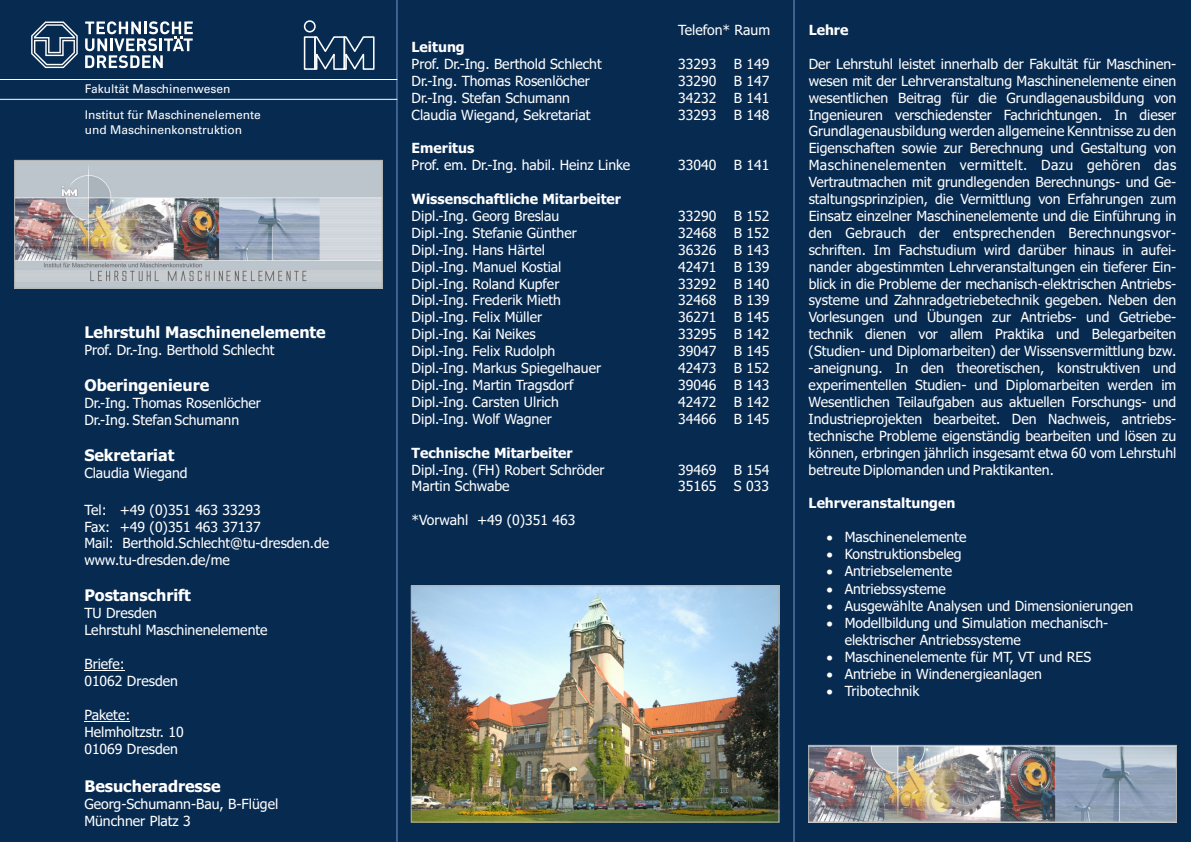
<style>
.page{position:relative;width:1191px;height:842px;background:#072a51}
.page>*{position:absolute;margin:0;border:0;box-sizing:border-box;transform-origin:0 0}
.t1{font:700 16px "Tahoma";color:#fff}
.t2{font:14px/16.9px "Tahoma";color:#fff}
.t3{font:700 14px "Tahoma";color:#fff}
.t4{font:12px/25.8px "Univers";color:#fff}
</style>
<div class="page">
<hr style="left:397px;top:0;width:1px;height:842px;background:#7b96d1">
<hr style="left:794px;top:0;width:1px;height:842px;background:#7b96d1">
<svg style="left:85px;top:21px;width:108px;height:47px"></svg>
<svg style="left:31px;top:22px;width:47px;height:46px"></svg>
<hr style="left:0;top:79px;width:397px;height:1px;background:#fff">
<hr style="left:0;top:99px;width:397px;height:1px;background:#fff">
<img style="left:16px;top:162px;width:365px;height:125px">
<hr style="left:84px;top:670px;width:36px;height:1px;background:#fff">
<hr style="left:84px;top:721px;width:41px;height:1px;background:#fff">
<img style="left:413px;top:587px;width:364px;height:233px">
<img style="left:810px;top:747px;width:364px;height:73px">
<div style="left:808px;top:745px;width:368px;height:77px;border:1px solid #afb0b0"></div>
<div style="left:411px;top:585px;width:368px;height:237px;border:1px solid #afb0b0"></div>
<div style="left:14px;top:160px;width:369px;height:129px;border:1px solid #afb0b0"></div>
<svg style="left:316px;top:36px;width:59px;height:34px"></svg>
<div style="left:304px;top:36px;width:12px;height:34px;border:2px solid #fff"></div>
<div style="left:304px;top:20px;width:12px;height:13px;border:2px solid #fff;border-radius:50%"></div>
<p class="t4" style="left:85px;top:77px;width:178px">Fakultät Maschinenwesen<br>Institut für Maschinenelemente</p>
<p class="t4" style="left:85px;top:118px;width:159px">und Maschinenkonstruktion</p>
<p class="t1" style="left:84px;top:326px;width:243px">Lehrstuhl Maschinenelemente</p>
<p class="t2" style="left:84px;top:343px;width:192px">Prof. Dr.-Ing. Berthold Schlecht</p>
<p class="t1" style="left:84px;top:379px;width:126px">Oberingenieure</p>
<p class="t2" style="left:84px;top:396px;width:178px">Dr.-Ing. Thomas Rosenlöcher<br>Dr.-Ing. Stefan Schumann</p>
<p class="t1" style="left:84px;top:449px;width:91px">Sekretariat</p>
<p class="t2" style="left:84px;top:466px;width:105px">Claudia Wiegand</p>
<p class="t2" style="left:84px;top:502px;width:246px">Tel: +49 (0)351 463 33293<br>Fax: +49 (0)351 463 37137<br>Mail: Berthold.Schlecht@tu-dresden.de www.tu-dresden.de/me</p>
<p class="t1" style="left:84px;top:589px;width:108px">Postanschrift</p>
<p class="t2" style="left:84px;top:606px;width:185px">TU Dresden<br>Lehrstuhl Maschinenelemente</p>
<p class="t2" style="left:84px;top:657px;width:95px">Briefe:<br>01062 Dresden</p>
<p class="t2" style="left:84px;top:707px;width:101px">Pakete:<br>Helmholtzstr. 10<br>01069 Dresden</p>
<p class="t1" style="left:84px;top:780px;width:138px">Besucheradresse</p>
<p class="t2" style="left:84px;top:797px;width:195px">Georg-Schumann-Bau, B-Flügel<br>Münchner Platz 3</p>
<p class="t3" style="left:411px;top:41px;width:55px">Leitung</p>
<p class="t2" style="left:411px;top:57px;width:192px">Prof. Dr.-Ing. Berthold Schlecht<br>Dr.-Ing. Thomas Rosenlöcher<br>Dr.-Ing. Stefan Schumann<br>Claudia Wiegand, Sekretariat</p>
<p class="t3" style="left:411px;top:143px;width:64px">Emeritus</p>
<p class="t2" style="left:411px;top:158px;width:220px">Prof. em. Dr.-Ing. habil. Heinz Linke</p>
<p class="t3" style="left:411px;top:193px;width:211px">Wissenschaftliche Mitarbeiter</p>
<p class="t2" style="left:411px;top:209px;width:191px">Dipl.-Ing. Georg Breslau<br>Dipl.-Ing. Stefanie Günther<br>Dipl.-Ing. Hans Härtel<br>Dipl.-Ing. Manuel Kostial<br>Dipl.-Ing. Roland Kupfer<br>Dipl.-Ing. Frederik Mieth<br>Dipl.-Ing. Felix Müller<br>Dipl.-Ing. Kai Neikes<br>Dipl.-Ing. Felix Rudolph<br>Dipl.-Ing. Markus Spiegelhauer<br>Dipl.-Ing. Martin Tragsdorf<br>Dipl.-Ing. Carsten Ulrich<br>Dipl.-Ing. Wolf Wagner</p>
<p class="t3" style="left:411px;top:447px;width:162px">Technische Mitarbeiter</p>
<p class="t2" style="left:411px;top:462px;width:194px">Dipl.-Ing. (FH) Robert Schröder<br>Martin Schwabe</p>
<p class="t2" style="left:411px;top:513px;width:165px">*Vorwahl +49 (0)351 463</p>
<p class="t2" style="left:678px;top:23px;width:93px">Telefon* Raum</p>
<p class="t2" style="left:678px;top:57px;width:40px">33293</p>
<p class="t2" style="left:734px;top:57px;width:37px">B 149</p>
<p class="t2" style="left:678px;top:73px;width:40px">33290</p>
<p class="t2" style="left:734px;top:73px;width:37px">B 147</p>
<p class="t2" style="left:678px;top:90px;width:40px">34232</p>
<p class="t2" style="left:734px;top:90px;width:37px">B 141</p>
<p class="t2" style="left:678px;top:107px;width:40px">33293</p>
<p class="t2" style="left:734px;top:107px;width:37px">B 148</p>
<p class="t2" style="left:678px;top:158px;width:40px">33040</p>
<p class="t2" style="left:734px;top:158px;width:37px">B 141</p>
<p class="t2" style="left:678px;top:209px;width:40px">33290</p>
<p class="t2" style="left:734px;top:209px;width:37px">B 152</p>
<p class="t2" style="left:678px;top:226px;width:40px">32468</p>
<p class="t2" style="left:734px;top:226px;width:37px">B 152</p>
<p class="t2" style="left:678px;top:242px;width:40px">36326</p>
<p class="t2" style="left:734px;top:242px;width:37px">B 143</p>
<p class="t2" style="left:678px;top:259px;width:40px">42471</p>
<p class="t2" style="left:734px;top:259px;width:37px">B 139</p>
<p class="t2" style="left:678px;top:276px;width:40px">33292</p>
<p class="t2" style="left:734px;top:276px;width:37px">B 140</p>
<p class="t2" style="left:678px;top:293px;width:40px">32468</p>
<p class="t2" style="left:734px;top:293px;width:37px">B 139</p>
<p class="t2" style="left:678px;top:310px;width:40px">36271</p>
<p class="t2" style="left:734px;top:310px;width:37px">B 145</p>
<p class="t2" style="left:678px;top:327px;width:40px">33295</p>
<p class="t2" style="left:734px;top:327px;width:37px">B 142</p>
<p class="t2" style="left:678px;top:344px;width:40px">39047</p>
<p class="t2" style="left:734px;top:344px;width:37px">B 145</p>
<p class="t2" style="left:678px;top:361px;width:40px">42473</p>
<p class="t2" style="left:734px;top:361px;width:37px">B 152</p>
<p class="t2" style="left:678px;top:378px;width:40px">39046</p>
<p class="t2" style="left:734px;top:378px;width:37px">B 143</p>
<p class="t2" style="left:678px;top:394px;width:40px">42472</p>
<p class="t2" style="left:734px;top:394px;width:37px">B 142</p>
<p class="t2" style="left:678px;top:411px;width:40px">34466</p>
<p class="t2" style="left:734px;top:411px;width:37px">B 145</p>
<p class="t2" style="left:678px;top:462px;width:40px">39469</p>
<p class="t2" style="left:734px;top:462px;width:37px">B 154</p>
<p class="t2" style="left:678px;top:479px;width:40px">35165</p>
<p class="t2" style="left:734px;top:479px;width:37px">S 033</p>
<p class="t3" style="left:808px;top:24px;width:41px">Lehre</p>
<p class="t2" style="left:808px;top:57px;width:369px;text-align:justify">Der Lehrstuhl leistet innerhalb der Fakultät für Maschinen&shy;wesen mit der Lehrveranstaltung Maschinenelemente einen wesentlichen Beitrag für die Grundlagenausbildung von Ingenieuren verschiedenster Fachrichtungen. In dieser Grundlagenausbildung werden allgemeine Kenntnisse zu den Eigenschaften sowie zur Berechnung und Gestaltung von Maschinenelementen vermittelt. Dazu gehören das Vertrautmachen mit grundlegenden Berechnungs- und Ge&shy;staltungsprinzipien, die Vermittlung von Erfahrungen zum Einsatz einzelner Maschinenelemente und die Einführung in den Gebrauch der entsprechenden Berechnungsvor&shy;schriften. Im Fachstudium wird darüber hinaus in aufei&shy;nander abgestimmten Lehrveranstaltungen ein tieferer Ein&shy;blick in die Probleme der mechanisch-elektrischen Antriebs&shy;systeme und Zahnradgetriebetechnik gegeben. Neben den Vorlesungen und Übungen zur Antriebs- und Getriebe&shy;technik dienen vor allem Praktika und Belegarbeiten (Studien- und Diplomarbeiten) der Wissensvermittlung bzw. -aneignung. In den theoretischen, konstruktiven und experimentellen Studien- und Diplomarbeiten werden im Wesentlichen Teilaufgaben aus aktuellen Forschungs- und Industrieprojekten bearbeitet. Den Nachweis, antriebs&shy;technische Probleme eigenständig bearbeiten und lösen zu können, erbringen jährlich insgesamt etwa 60 vom Lehrstuhl betreute Diplomanden und Praktikanten.</p>
<p class="t3" style="left:808px;top:498px;width:148px">Lehrveranstaltungen</p>
<p class="t2" style="left:826px;top:530px;width:141px">• Maschinenelemente</p>
<p class="t2" style="left:826px;top:547px;width:136px">• Konstruktionsbeleg</p>
<p class="t2" style="left:826px;top:564px;width:127px">• Antriebselemente</p>
<p class="t2" style="left:826px;top:581px;width:121px">• Antriebssysteme</p>
<p class="t2" style="left:826px;top:598px;width:308px">• Ausgewählte Analysen und Dimensionierungen</p>
<p class="t2" style="left:844px;top:615px;width:265px;text-indent:-18px">• Modellbildung und Simulation mechanisch&shy;elektrischer Antriebssysteme</p>
<p class="t2" style="left:826px;top:650px;width:266px">• Maschinenelemente für MT, VT und RES</p>
<p class="t2" style="left:826px;top:667px;width:217px">• Antriebe in Windenergieanlagen</p>
<p class="t2" style="left:826px;top:684px;width:94px">• Tribotechnik</p>
</div>
